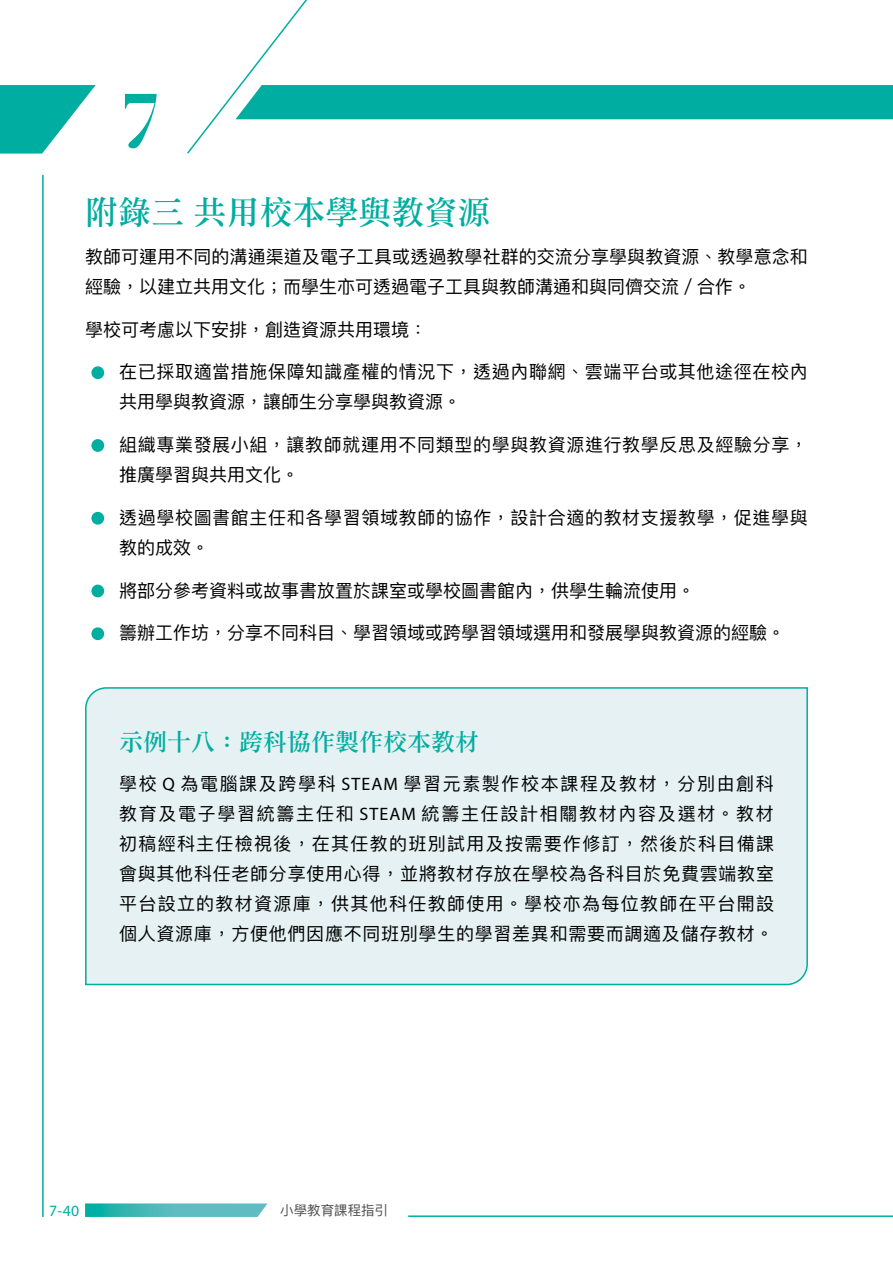
<style>
.page{position:relative;width:893px;height:1263px;background:#fff}
.page>*{position:absolute;margin:0;border:0;box-sizing:border-box;transform-origin:0 0}
.t1{font:700 75px "Didot LT Std";color:#00ada1}
.大標題{font:33px "DF Li Song W5 WIN BF";color:#00ada1}
.標題2{font:24px "DF Li Song W5 WIN BF";color:#00ada1}
.內文-列點段_1{font:18px/30px "Ping Fang HK Regular";letter-spacing:.035em;color:#000}
.內文{font:18px/30px "Ping Fang HK Regular";color:#000}
.內文-列點段_1-2{font:18px "Ping Fang HK Regular";color:#000}
.t2{font:15.75px "Myriad Pro";color:#00ada1}
.t3{font:13.5px "Ping Fang HK Regular";color:#4d4d4f}
.s1{font-family:"Myriad Pro"}
</style>
<div class="page">
<div style="left:85px;top:687px;width:723px;height:299px;background:#e5f1f2"></div>
<hr style="left:42px;top:175px;width:2px;height:1042px;background:#00ada1">
<hr style="left:408px;top:1215px;width:485px;height:2px;background:#00ada1">
<svg style="left:0;top:85px;width:96px;height:69px"></svg>
<svg style="left:187px;top:0;width:706px;height:154px"></svg>
<svg style="left:85px;top:1203px;width:182px;height:14px;background:#52bcbd"></svg>
<div style="left:91px;top:366px;width:13px;height:13px;background:#00ada1;border-radius:50%"></div>
<div style="left:91px;top:439px;width:13px;height:13px;background:#00ada1;border-radius:50%"></div>
<div style="left:91px;top:512px;width:13px;height:13px;background:#00ada1;border-radius:50%"></div>
<div style="left:91px;top:585px;width:13px;height:12px;background:#00ada1;border-radius:50%"></div>
<div style="left:91px;top:627px;width:13px;height:13px;background:#00ada1;border-radius:50%"></div>
<h1 class="t1" style="left:119px;top:75px;width:43px">7</h1>
<p class="大標題" style="left:85px;top:196px;width:407px">附錄三共用校本學與教資源</p>
<p class="內文" style="left:85px;top:242px;width:724px">教師可運用不同的溝通渠道及電子工具或透過教學社群的交流分享學與教資源、教學意念和經驗，以建立共用文化；而學生亦可透過電子工具與教師溝通和與同儕交流／合作。</p>
<p class="內文" style="left:85px;top:314px;width:343px">學校可考慮以下安排，創造資源共用環境：</p>
<p class="內文-列點段_1" style="left:119px;top:357px;width:690px">在已採取適當措施保障知識產權的情況下，透過內聯網、雲端平台或其他途徑在校內共用學與教資源，讓師生分享學與教資源。</p>
<p class="內文-列點段_1" style="left:119px;top:430px;width:690px">組織專業發展小組，讓教師就運用不同類型的學與教資源進行教學反思及經驗分享，推廣學習與共用文化。</p>
<p class="內文-列點段_1" style="left:119px;top:503px;width:690px">透過學校圖書館主任和各學習領域教師的協作，設計合適的教材支援教學，促進學與教的成效。</p>
<p class="內文-列點段_1-2" style="left:119px;top:579px;width:577px">將部分參考資料或故事書放置於課室或學校圖書館內，供學生輪流使用。</p>
<p class="內文-列點段_1-2" style="left:119px;top:622px;width:667px">籌辦工作坊，分享不同科目、學習領域或跨學習領域選用和發展學與教資源的經驗。</p>
<p class="標題2" style="left:119px;top:730px;width:362px">示例十八：跨科協作製作校本教材</p>
<p class="內文-列點段_1" style="left:119px;top:769px;width:656px;text-align:justify">學校 <span class="s1">Q</span> 為電腦課及跨學科 <span class="s1">STEAM</span> 學習元素製作校本課程及教材，分別由創科教育及電子學習統籌主任和 <span class="s1">STEAM</span> 統籌主任設計相關教材內容及選材。教材初稿經科主任檢視後，在其任教的班別試用及按需要作修訂，然後於科目備課會與其他科任老師分享使用心得，並將教材存放在學校為各科目於免費雲端教室平台設立的教材資源庫，供其他科任教師使用。學校亦為每位教師在平台開設個人資源庫，方便他們因應不同班別學生的學習差異和需要而調適及儲存教材。</p>
<p class="t2" style="left:49px;top:1201px;width:32px">7-40</p>
<p class="t3" style="left:280px;top:1202px;width:109px">小學教育課程指引</p>
</div>
